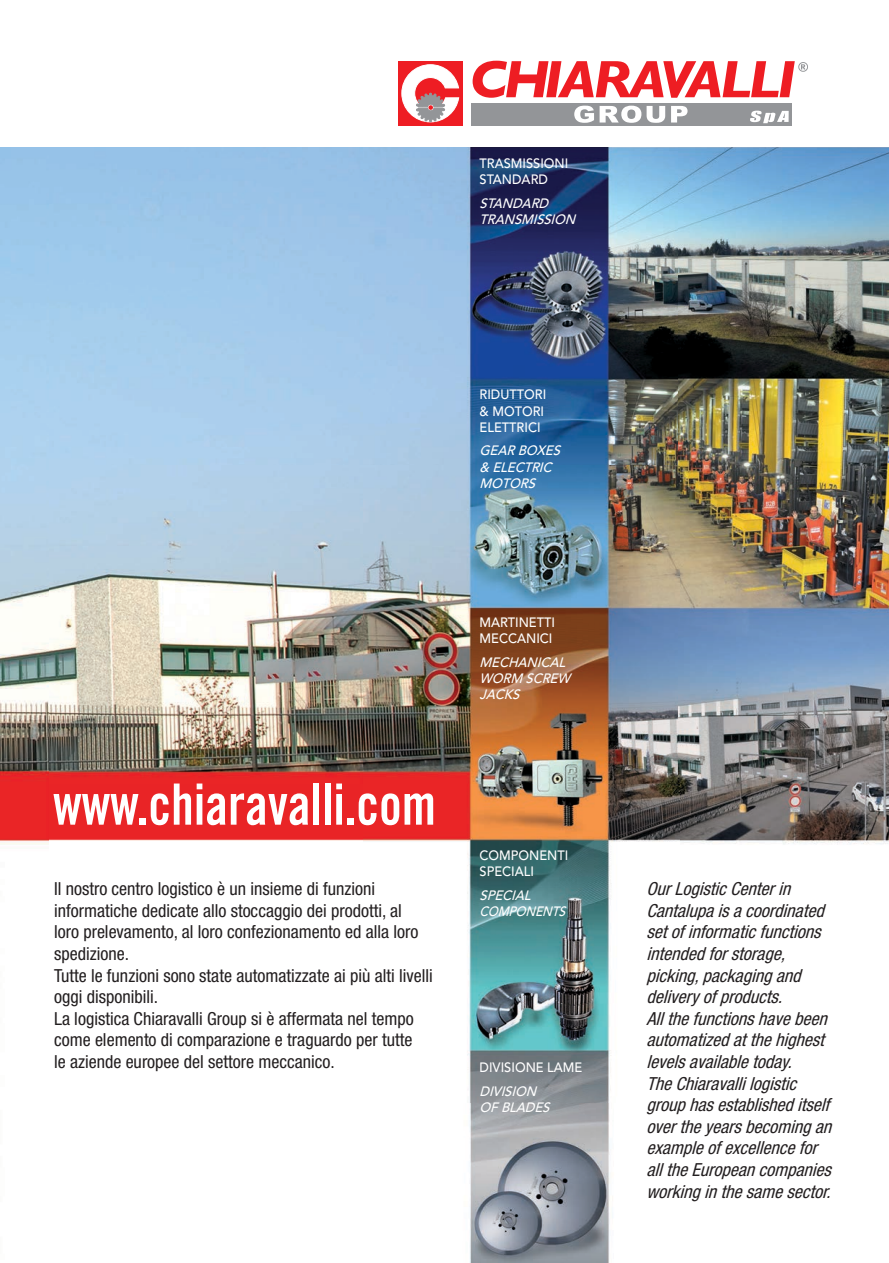
<style>
.page{position:relative;width:889px;height:1263px;background:#fff}
.page>*{position:absolute;margin:0;border:0;box-sizing:border-box;transform-origin:0 0}
.t1{font:57px "Trade Gothic LT Std Bd Cn 20";color:#fff;scale:.9 1}
.t2{font:condensed 18px/21.6px "Helvetica Neue";color:#231f20}
.t3{font:italic condensed 18px/21.6px "Helvetica Neue";color:#231f20}
.t4{font:italic 500 13.5px/16.2px "Avenir LT Std";color:#fff;scale:.95 1}
.t5{font:500 13.5px/16.2px "Avenir LT Std";color:#fff;scale:.95 1}
</style>
<div class="page">
<img style="left:0;top:148px;width:889px;height:1115px">
<div style="left:398px;top:61px;width:64px;height:65px;background:#ee1d23"></div>
<svg style="left:401px;top:64px;width:58px;height:59px"></svg>
<div style="left:471px;top:103px;width:320px;height:23px;background:#939598"></div>
<svg style="left:472px;top:61px;width:336px;height:37px"></svg>
<svg style="left:750px;top:111px;width:38px;height:12px"></svg>
<svg style="left:574px;top:106px;width:91px;height:17px"></svg>
<svg style="left:671px;top:106px;width:16px;height:17px"></svg>
<p class="t5" style="left:479px;top:155px;width:95px">TRASMISSIONI<br>STANDARD</p>
<p class="t4" style="left:479px;top:195px;width:107px">STANDARD<br>TRANSMISSION</p>
<p class="t5" style="left:479px;top:387px;width:72px">RIDUTTORI &amp; MOTORI<br>ELETTRICI</p>
<p class="t4" style="left:479px;top:443px;width:91px">GEARBOXES &amp; ELECTRIC<br>MOTORS</p>
<h1 class="t1" style="left:53px;top:770px;width:427px">www.chiaravalli.com</h1>
<p class="t2" style="left:54px;top:878px;width:380px">Il nostro centro logistico è un insieme di funzioni informatiche dedicate allo stoccaggio dei prodotti, al<br>loro prelevamento, al loro confezionamento ed alla loro spedizione.<br>Tutte le funzioni sono state automatizzate ai più alti livelli oggi disponibili.<br>La logistica Chiaravalli Group si è affermata nel tempo come elemento di comparazione e traguardo per tutte<br>le aziende europee del settore meccanico.</p>
<p class="t5" style="left:479px;top:614px;width:81px">MARTINETTI<br>MECCANICI</p>
<p class="t4" style="left:479px;top:654px;width:101px">MECHANICAL<br>WORM SCREW<br>JACKS</p>
<p class="t5" style="left:479px;top:847px;width:95px">COMPONENTI<br>SPECIALI</p>
<p class="t4" style="left:479px;top:887px;width:96px">SPECIAL<br>COMPONENTS</p>
<p class="t5" style="left:479px;top:1060px;width:110px">DIVISIONE LAME</p>
<p class="t4" style="left:479px;top:1083px;width:80px">DIVISION<br>OFBLADES</p>
<p class="t3" style="left:646px;top:878px;width:192px">OurLogisticCenterin<br>Cantalupaisacoordinated setofinformaticfunctions intendedforstorage, picking,packagingand deliveryofproducts.<br>Allthefunctionshavebeen automatizedatthehighest levelsavailabletoday.<br>TheChiaravallilogistic grouphasestablisheditself overtheyearsbecomingan exampleofexcellencefor alltheEuropeancompanies workinginthesamesector.</p>
</div>
